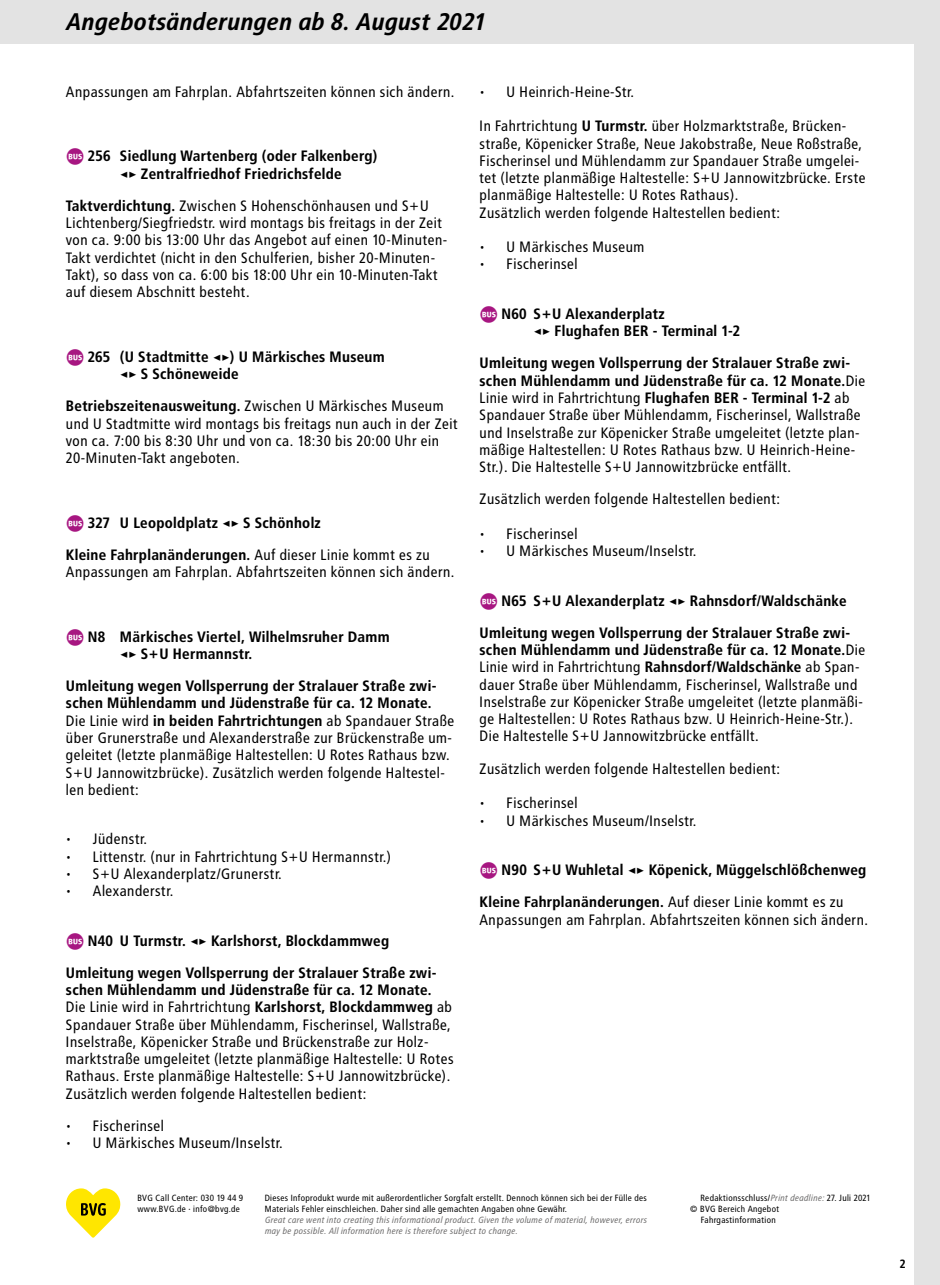
<style>
.page{position:relative;width:940px;height:1285px;background:#fff}
.page>*{position:absolute;margin:0;border:0;box-sizing:border-box;transform-origin:0 0}
.t1{font:24px "Transit Print OT Bld Ita";color:#000}
.t2{font:15px/17.2px "Transit Print OT";color:#000}
.t3{font:15px/17.2px "Transit Print OT Bld";color:#000}
.t4{font:12px "Transit Print OT Bld";color:#000}
.t5{font:9px/10.8px "Transit Print OT";color:#000}
.t6{font:italic 9px/10.8px "Transit Print OT";color:#706f6f}
.s1{font-family:"Transit Fpla";color:#a71681}
.s2{font-family:"Transit Print OT Bld"}
.s3{font-family:"Transit Print OT"}
.s4{font-style:italic;color:#706f6f}
</style>
<div class="page">
<div style="left:0;top:0;width:940px;height:44px;background:#e3e3e3"></div>
<div style="left:914px;top:0;width:26px;height:1284px;background:#e3e3e3"></div>
<svg style="left:66px;top:1188px;width:54px;height:49px"></svg>
<h1 class="t1" style="left:66px;top:7px;width:421px">Angebotsänderungen ab 8. August 2021</h1>
<p class="t2" style="left:66px;top:83px;width:391px">Anpassungen am Fahrplan. Abfahrtszeiten können sich ändern.</p>
<p class="t3" style="left:120px;top:147px;width:259px;text-indent:-45px"><span class="s1">b</span>256 Siedlung Wartenberg (oder Falkenberg) ◂▸ Zentralfriedhof Friedrichsfelde</p>
<p class="t2" style="left:66px;top:197px;width:383px"><span class="s2">Taktverdichtung.</span> Zwischen S Hohenschönhausen und S+U Lichtenberg/Siegfriedstr. wird montags bis freitags in der Zeit von ca. 9:00 bis 13:00 Uhr das Angebot auf einen 10-Minuten-Takt verdichtet (nicht in den Schulferien, bisher 20-Minuten-Takt), so dass von ca. 6:00 bis 18:00 Uhr ein 10-Minuten-Takt auf diesem Abschnitt besteht.</p>
<p class="t3" style="left:120px;top:348px;width:267px;text-indent:-45px"><span class="s1">b</span>265 (U Stadtmitte ◂▸) U Märkisches Museum ◂▸ S Schöneweide</p>
<p class="t3" style="left:66px;top:397px;width:380px">Betriebszeitenausweitung. <span class="s3">Zwischen U Märkisches Museum</span></p>
<p class="t2" style="left:66px;top:414px;width:394px">und U Stadtmitte wird montags bis freitags nun auch in der Zeit von ca. 7:00 bis 8:30 Uhr und von ca. 18:30 bis 20:00 Uhr ein<br>20-Minuten-Takt angeboten.</p>
<p class="t3" style="left:66px;top:506px;width:366px;line-height:32.2px;text-indent:9px"><span class="s1">b</span>327 U Leopoldplatz ◂▸ S Schönholz<br>Kleine Fahrplanänderungen. <span class="s3">Auf dieser Linie kommt es zu</span></p>
<p class="t2" style="left:66px;top:563px;width:391px">Anpassungen am Fahrplan. Abfahrtszeiten können sich ändern.</p>
<p class="t3" style="left:120px;top:627px;width:272px;text-indent:-45px"><span class="s1">b</span>N8 Märkisches Viertel, Wilhelmsruher Damm ◂▸ S+U Hermannstr.</p>
<p class="t3" style="left:66px;top:677px;width:372px">Umleitung wegen Vollsperrung der Stralauer Straße zwi&shy;schen Mühlendamm und Jüdenstraße für ca. 12 Monate.</p>
<p class="t2" style="left:66px;top:711px;width:390px">Die Linie wird <span class="s2">in beiden Fahrtrichtungen</span> ab Spandauer Straße über Grunerstraße und Alexanderstraße zur Brückenstraße um&shy;geleitet (letzte planmäßige Haltestellen: U Rotes Rathaus bzw.<br>S+U Jannowitzbrücke). Zusätzlich werden folgende Haltestel&shy;len bedient:</p>
<p class="t2" style="left:66px;top:830px;width:83px">• Jüdenstr.</p>
<p class="t2" style="left:66px;top:847px;width:327px">• Littenstr. (nur in Fahrtrichtung S+U Hermannstr.)</p>
<p class="t2" style="left:66px;top:864px;width:218px">• S+U Alexanderplatz/Grunerstr.</p>
<p class="t2" style="left:66px;top:882px;width:109px">• Alexanderstr.</p>
<p class="t3" style="left:66px;top:924px;width:372px;line-height:32.2px;text-indent:9px"><span class="s1">b</span>N40 U Turmstr. ◂▸ Karlshorst, Blockdammweg<br>Umleitung wegen Vollsperrung der Stralauer Straße zwi-</p>
<p class="t3" style="left:66px;top:981px;width:367px">schen Mühlendamm und Jüdenstraße für ca. 12 Monate.</p>
<p class="t2" style="left:66px;top:998px;width:390px">Die Linie wird in Fahrtrichtung <span class="s2">Karlshorst, Blockdammweg</span> ab Spandauer Straße über Mühlendamm, Fischerinsel, Wallstraße, Inselstraße, Köpenicker Straße und Brückenstraße zur Holz&shy;marktstraße umgeleitet (letzte planmäßige Haltestelle: U Rotes Rathaus. Erste planmäßige Haltestelle: S+U Jannowitzbrücke).<br>Zusätzlich werden folgende Haltestellen bedient:</p>
<p class="t2" style="left:66px;top:1116px;width:100px">• Fischerinsel</p>
<p class="t2" style="left:66px;top:1134px;width:219px">• U Märkisches Museum/Inselstr.</p>
<p class="t2" style="left:479px;top:83px;width:157px">• U Heinrich-Heine-Str.</p>
<p class="t2" style="left:479px;top:117px;width:388px">In Fahrtrichtung <span class="s2">U Turmstr.</span> über Holzmarktstraße, Brücken&shy;straße, Köpenicker Straße, Neue Jakobstraße, Neue Roßstraße, Fischerinsel und Mühlendamm zur Spandauer Straße umgelei&shy;tet (letzte planmäßige Haltestelle: S+U Jannowitzbrücke. Erste planmäßige Haltestelle: U Rotes Rathaus).<br>Zusätzlich werden folgende Haltestellen bedient:</p>
<p class="t2" style="left:479px;top:238px;width:167px">• U Märkisches Museum</p>
<p class="t2" style="left:479px;top:255px;width:100px">• Fischerinsel</p>
<p class="t3" style="left:533px;top:305px;width:209px;text-indent:-45px"><span class="s1">b</span>N60 S+U Alexanderplatz<br>◂▸ Flughafen BER - Terminal 1-2</p>
<p class="t3" style="left:479px;top:354px;width:388px">Umleitung wegen Vollsperrung der Stralauer Straße zwi&shy;schen Mühlendamm und Jüdenstraße für ca. 12 Monate.<span class="s3">Die</span></p>
<p class="t2" style="left:479px;top:389px;width:383px">Linie wird in Fahrtrichtung <span class="s2">Flughafen BER - Terminal 1-2</span> ab Spandauer Straße über Mühlendamm, Fischerinsel, Wallstraße und Inselstraße zur Köpenicker Straße umgeleitet (letzte plan&shy;mäßige Haltestellen: U Rotes Rathaus bzw. U Heinrich-Heine-Str.). Die Haltestelle S+U Jannowitzbrücke entfällt.</p>
<p class="t2" style="left:479px;top:490px;width:302px">Zusätzlich werden folgende Haltestellen bedient:</p>
<p class="t2" style="left:479px;top:525px;width:100px">• Fischerinsel</p>
<p class="t2" style="left:479px;top:542px;width:219px">• U Märkisches Museum/Inselstr.</p>
<p class="t3" style="left:479px;top:584px;width:372px;line-height:32.2px;text-align:center"><span class="s1">b</span>N65 S+U Alexanderplatz ◂▸ Rahnsdorf/Waldschänke<br>Umleitung wegen Vollsperrung der Stralauer Straße zwi-</p>
<p class="t3" style="left:479px;top:641px;width:388px">schen Mühlendamm und Jüdenstraße für ca. 12 Monate.<span class="s3">Die</span></p>
<p class="t2" style="left:479px;top:658px;width:385px">Linie wird in Fahrtrichtung <span class="s2">Rahnsdorf/Waldschänke</span> ab Span&shy;dauer Straße über Mühlendamm, Fischerinsel, Wallstraße und Inselstraße zur Köpenicker Straße umgeleitet (letzte planmäßi&shy;ge Haltestellen: U Rotes Rathaus bzw. U Heinrich-Heine-Str.).<br>Die Haltestelle S+U Jannowitzbrücke entfällt.</p>
<p class="t2" style="left:479px;top:759px;width:302px">Zusätzlich werden folgende Haltestellen bedient:</p>
<p class="t2" style="left:479px;top:794px;width:100px">• Fischerinsel</p>
<p class="t2" style="left:479px;top:811px;width:219px">• U Märkisches Museum/Inselstr.</p>
<p class="t3" style="left:479px;top:853px;width:389px;line-height:32.2px;text-indent:9px"><span class="s1">b</span>N90 S+U Wuhletal ◂▸ Köpenick, Müggelschlößchenweg<br>Kleine Fahrplanänderungen. <span class="s3">Auf dieser Linie kommt es zu</span></p>
<p class="t2" style="left:479px;top:910px;width:391px">Anpassungen am Fahrplan. Abfahrtszeiten können sich ändern.</p>
<p class="t5" style="left:265px;top:1192px;width:384px">Dieses Infoprodukt wurde mit außerordentlicher Sorgfalt erstellt. Dennoch können sich bei der Fülle des<br>Materials Fehler einschleichen. Daher sind alle gemachten Angaben ohne Gewähr.</p>
<p class="t6" style="left:265px;top:1214px;width:384px">Great care went into creating this informational product. Given the volume of material, however, errors may be possible. All information here is therefore subject to change.</p>
<p class="t5" style="left:137px;top:1192px;width:108px">BVG Call Center: 030 19 44 9 www.BVG.de · info@bvg.de</p>
<p class="t5" style="left:700px;top:1192px;width:172px">Redaktionsschluss/<span class="s4">Print deadline:</span> 27. Juli 2021</p>
<p class="t5" style="left:690px;top:1203px;width:91px">© BVG Bereich Angebot</p>
<p class="t5" style="left:701px;top:1214px;width:77px">Fahrgastinformation</p>
<p class="t4" style="left:899px;top:1256px;width:8px">2</p>
</div>
